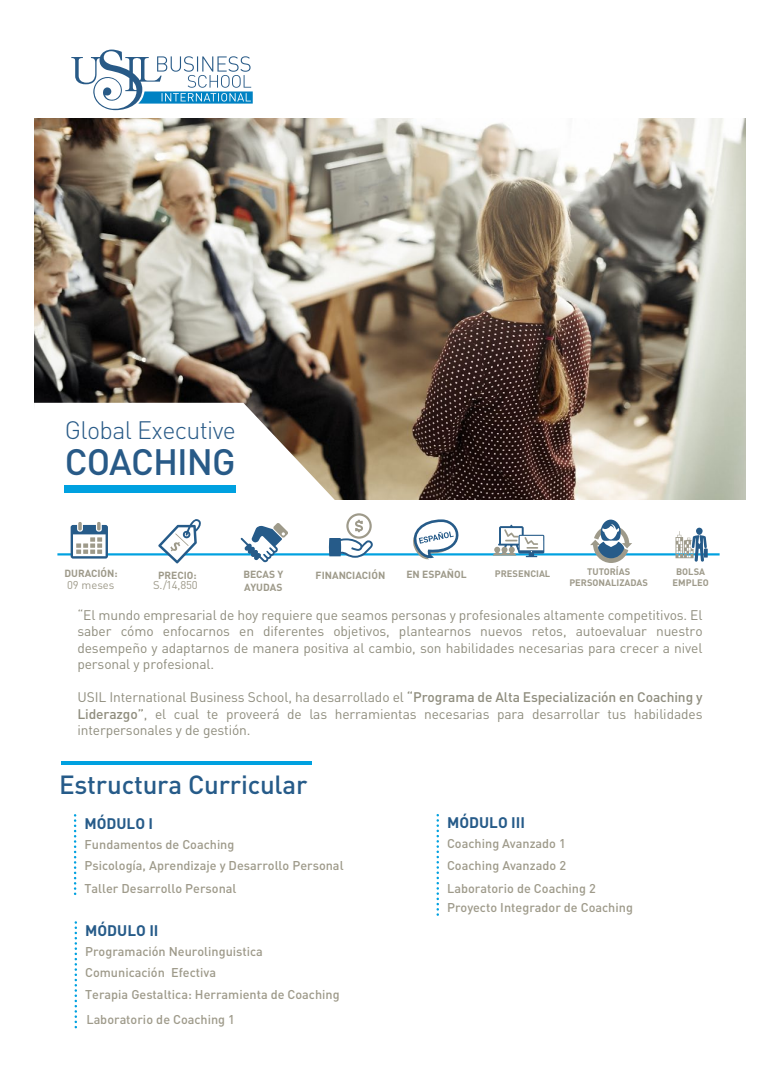
<style>
.page{position:relative;width:780px;height:1088px;background:#fff}
.page>*{position:absolute;margin:0;border:0;box-sizing:border-box;transform-origin:0 0}
.t1{font:500 36.25px "DIN Pro";letter-spacing:-.025em;color:#285a87}
.t2{font:500 26px "DIN Pro";letter-spacing:-.01em;color:#265b89}
.t3{font:300 25px "DIN Pro";letter-spacing:-.025em;color:#285a87}
.t4{font:700 15.12px "DIN Pro";color:#265b89}
.t5{font:13.75px/16.5px "DIN Pro";letter-spacing:-.01em;color:#8f8d7e;text-align:justify}
.t6{font:500 12.62px/21.1px "DIN Pro";color:#9e9a8a}
.t7{font:11.25px "DIN Pro";letter-spacing:-.005em;color:#9e9a8a}
.t8{font:700 10.25px/12.2px "DIN Pro";color:#9e9a8a}
.t9{font:700 9.38px/11.2px "DIN Pro";color:#9e9a8a;text-align:center}
.s1{font-weight:500}
</style>
<div class="page">
<hr style="left:57px;top:553px;width:662px;height:2px;background:#00a1e0">
<svg style="left:71px;top:522px;width:37px;height:36px"></svg>
<svg style="left:158px;top:519px;width:46px;height:44px"></svg>
<svg style="left:329px;top:513px;width:44px;height:45px"></svg>
<svg style="left:408px;top:519px;width:59px;height:41px"></svg>
<svg style="left:492px;top:524px;width:52px;height:33px"></svg>
<svg style="left:590px;top:520px;width:42px;height:43px"></svg>
<div style="left:696px;top:528px;width:6px;height:7px;background:#265b89;border-radius:50%"></div>
<svg style="left:675px;top:531px;width:32px;height:31px"></svg>
<svg style="left:240px;top:523px;width:48px;height:39px"></svg>
<hr style="left:61px;top:761px;width:250px;height:4px;background:#00a1e0">
<svg style="left:74px;top:814px;width:2px;height:80px"></svg>
<svg style="left:436px;top:814px;width:3px;height:100px"></svg>
<svg style="left:75px;top:921px;width:2px;height:106px"></svg>
<img style="left:35px;top:119px;width:710px;height:381px">
<svg style="left:35px;top:403px;width:301px;height:97px"></svg>
<svg style="left:71px;top:50px;width:182px;height:60px"></svg>
<div style="left:64px;top:485px;width:172px;height:8px;background:#00a1e0"></div>
<h3 class="t3" style="left:65px;top:413px;width:172px">Global Executive</h3>
<h1 class="t1" style="left:65px;top:438px;width:172px">COACHING</h1>
<p class="t8" style="left:315px;top:568px;width:71px">FINANCIACIÓN</p>
<p class="t8" style="left:406px;top:567px;width:62px">EN ESPAÑOL</p>
<p class="t9" style="left:495px;top:567px;width:57px">PRESENCIAL</p>
<p class="t9" style="left:569px;top:566px;width:80px">TUTORÍAS<br>PERSONALIZADAS</p>
<p class="t9" style="left:672px;top:566px;width:38px">BOLSA<br>EMPLEO</p>
<p class="t8" style="left:64px;top:567px;width:55px">DURACIÓN:</p>
<p class="t7" style="left:67px;top:577px;width:49px">09 meses</p>
<p class="t8" style="left:243px;top:568px;width:41px">BECAS Y<br>AYUDAS</p>
<p class="t5" style="left:77px;top:606px;width:626px">“El mundo empresarial de hoy requiere que seamos personas y profesionales altamente competitivos. El saber cómo enfocarnos en diferentes objetivos, plantearnos nuevos retos, autoevaluar nuestro desempeño y adaptarnos de manera positiva al cambio, son habilidades necesarias para crecer a nivel personal y profesional.</p>
<p class="t5" style="left:77px;top:688px;width:626px">USIL International Business School, ha desarrollado el <span class="s1">“Programa de Alta Especialización en Coaching y Liderazgo”</span>, el cual te proveerá de las herramientas necesarias para desarrollar tus habilidades interpersonales y de gestión.</p>
<h2 class="t2" style="left:59px;top:767px;width:250px">Estructura Curricular</h2>
<p class="t8" style="left:158px;top:568px;width:40px">PRECIO:</p>
<p class="t7" style="left:153px;top:577px;width:46px">S./14,850</p>
<p class="t4" style="left:84px;top:813px;width:70px">MÓDULO I</p>
<p class="t6" style="left:84px;top:833px;width:260px">Fundamentos de Coaching<br>Psicología, Aprendizaje y Desarrollo Personal</p>
<p class="t6" style="left:84px;top:877px;width:153px">Taller Desarrollo Personal</p>
<p class="t4" style="left:85px;top:920px;width:75px">MÓDULO II</p>
<p class="t6" style="left:85px;top:940px;width:179px">Programación Neurolinguistica<br>Comunicación Efectiva</p>
<p class="t6" style="left:85px;top:984px;width:256px">Terapia Gestaltica: Herramienta de Coaching</p>
<p class="t6" style="left:86px;top:1008px;width:150px">Laboratorio de Coaching 1</p>
<p class="t4" style="left:447px;top:812px;width:80px">MÓDULO III</p>
<p class="t6" style="left:447px;top:831px;width:150px;line-height:22.5px">Coaching Avanzado 1<br>Coaching Avanzado 2<br>Laboratorio de Coaching 2</p>
<p class="t6" style="left:447px;top:896px;width:187px">Proyecto Integrador de Coaching</p>
</div>
